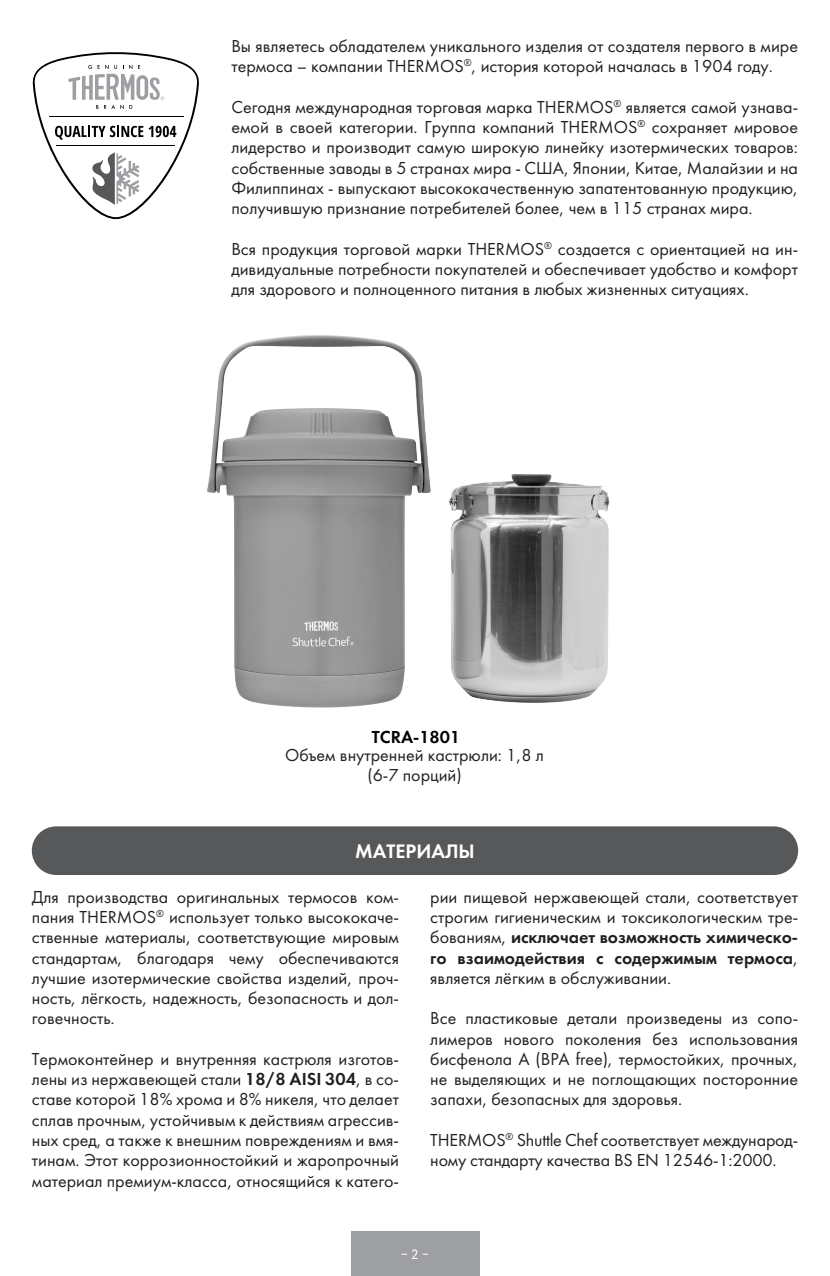
<style>
.page{position:relative;width:830px;height:1276px;background:#fff}
.page>*{position:absolute;margin:0;border:0;box-sizing:border-box;transform-origin:0 0}
.ZAGOLOVOK{font:20.25px "Futura Demi";color:#fff}
.MAIN{font:18px/20.2px "Futura";color:#231f20;text-align:justify}
.MAIN_BOLD{font:18px "Futura Demi";color:#000}
.t1{font:13.5px "Circe";color:#fff}
.s1{font-family:"Futura Demi"}
</style>
<div class="page">
<div style="left:350px;top:1231px;width:129px;height:45px;background:#9d9fa2"></div>
<div style="left:32px;top:826px;width:765px;height:49px;background:#57585a;border-radius:24px"></div>
<svg style="left:32px;top:52px;width:167px;height:167px"></svg>
<img style="left:207px;top:335px;width:403px;height:373px">
<p class="MAIN" style="left:231px;top:36px;width:568px">Вы являетесь обладателем уникального изделия от создателя первого в мире термоса – компании THERMOS<sup>®</sup>, история которой началась в 1904 году.</p>
<p class="MAIN" style="left:231px;top:97px;width:568px">Сегодня международная торговая марка THERMOS<sup>®</sup> является самой узнава&shy;емой в своей категории. Группа компаний THERMOS<sup>®</sup> сохраняет мировое лидерство и производит самую широкую линейку изотермических товаров: собственные заводы в 5 странах мира - США, Японии, Китае, Малайзии и на Филиппинах - выпускают высококачественную запатентованную продукцию, получившую признание потребителей более, чем в 115 странах мира.</p>
<p class="MAIN" style="left:231px;top:238px;width:568px">Вся продукция торговой марки THERMOS<sup>®</sup> создается с ориентацией на ин&shy;дивидуальные потребности покупателей и обеспечивает удобство и комфорт для здорового и полноценного питания в любых жизненных ситуациях.</p>
<p class="MAIN_BOLD" style="left:372px;top:725px;width:90px">TCRA-1801</p>
<p class="MAIN" style="left:285px;top:745px;width:260px">Объем внутренней кастрюли: 1,8 л</p>
<p class="MAIN" style="left:367px;top:765px;width:96px">(6-7 порций)</p>
<p class="ZAGOLOVOK" style="left:355px;top:839px;width:121px">МАТЕРИАЛЫ</p>
<p class="MAIN" style="left:32px;top:886px;width:368px">Для производства оригинальных термосов ком&shy;пания THERMOS<sup>®</sup> использует только высококаче&shy;ственные материалы, соответствующие мировым стандартам, благодаря чему обеспечиваются лучшие изотермические свойства изделий, проч&shy;ность, лёгкость, надежность, безопасность и дол&shy;говечность.</p>
<p class="MAIN" style="left:32px;top:1048px;width:368px">Термоконтейнер и внутренняя кастрюля изготов&shy;лены из нержавеющей стали <span class="s1">18/8 AISI 304</span>, в со&shy;ставе которой 18% хрома и 8% никеля, что делает сплав прочным, устойчивым к действиям агрессив&shy;ных сред, а также к внешним повреждениям и вмя&shy;тинам. Этот коррозионностойкий и жаропрочный материал премиум-класса, относящийся к катего-</p>
<p class="MAIN" style="left:430px;top:886px;width:369px">рии пищевой нержавеющей стали, соответствует строгим гигиеническим и токсикологическим тре&shy;бованиям, <span class="s1">исключает возможность химическо&shy;го взаимодействия с содержимым термоса</span>, является лёгким в обслуживании.</p>
<p class="MAIN" style="left:430px;top:1008px;width:369px">Все пластиковые детали произведены из сопо&shy;лимеров нового поколения без использования бисфенола А (BPA free), термостойких, прочных, не выделяющих и не поглощающих посторонние запахи, безопасных для здоровья.</p>
<p class="MAIN" style="left:430px;top:1129px;width:369px">THERMOS<sup>®</sup> Shuttle Chef соответствует международ&shy;ному стандарту качества BS EN 12546-1:2000.</p>
<p class="t1" style="left:400px;top:1245px;width:31px">‒ 2 ‒</p>
</div>
